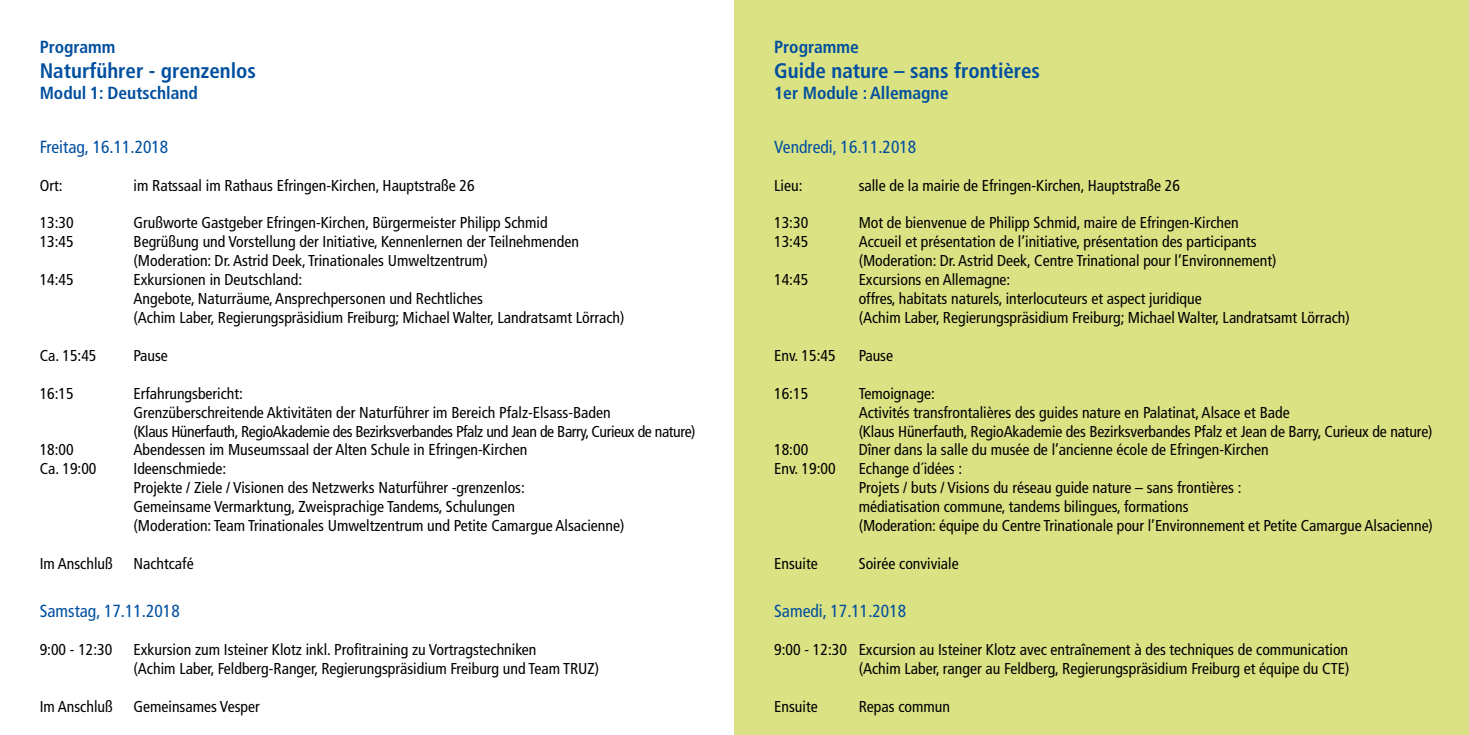
<style>
.page{position:relative;width:1469px;height:735px;background:#fff}
.page>*{position:absolute;margin:0;border:0;box-sizing:border-box;transform-origin:0 0}
.t1{font:700 condensed 21px "Frutiger";color:#004f9f}
.t2{font:condensed 17.5px "Frutiger";color:#004f9f}
.t3{font:700 condensed 17.5px "Frutiger";color:#004f9f}
.t4{font:condensed 15.75px/18.9px "Frutiger";color:#000}
</style>
<div class="page">
<div style="left:734px;top:0;width:734px;height:734px;background:#dbe283"></div>
<p class="t3" style="left:40px;top:36px;width:77px">Programm</p>
<h1 class="t1" style="left:40px;top:58px;width:218px">Naturführer - grenzenlos</h1>
<p class="t3" style="left:40px;top:83px;width:160px">Modul 1: Deutschland</p>
<p class="t2" style="left:40px;top:136px;width:130px">Freitag, 16.11.2018</p>
<p class="t4" style="left:40px;top:176px;width:24px">Ort:</p>
<p class="t4" style="left:133px;top:176px;width:343px">im Ratssaal im Rathaus Efringen-Kirchen, Hauptstraße 26</p>
<p class="t4" style="left:40px;top:213px;width:36px">13:30</p>
<p class="t4" style="left:133px;top:213px;width:415px">Grußworte Gastgeber Efringen-Kirchen, Bürgermeister Philipp Schmid</p>
<p class="t4" style="left:40px;top:232px;width:36px">13:45</p>
<p class="t4" style="left:133px;top:232px;width:447px">Begrüßung und Vorstellung der Initiative, Kennenlernen der Teilnehmenden (Moderation: Dr. Astrid Deek, Trinationales Umweltzentrum)</p>
<p class="t4" style="left:40px;top:270px;width:36px">14:45</p>
<p class="t4" style="left:133px;top:270px;width:492px">Exkursionen in Deutschland:<br>Angebote, Naturräume, Ansprechpersonen und Rechtliches<br>(Achim Laber, Regierungspräsidium Freiburg; Michael Walter, Landratsamt Lörrach)</p>
<p class="t4" style="left:40px;top:346px;width:58px">Ca. 15:45</p>
<p class="t4" style="left:133px;top:346px;width:36px">Pause</p>
<p class="t4" style="left:40px;top:383px;width:36px">16:15</p>
<p class="t4" style="left:133px;top:383px;width:563px">Erfahrungsbericht:<br>Grenzüberschreitende Aktivitäten der Naturführer im Bereich Pfalz-Elsass-Baden<br>(Klaus Hünerfauth, RegioAkademie des Bezirksverbandes Pfalz und Jean de Barry, Curieux de nature)</p>
<p class="t4" style="left:40px;top:440px;width:36px">18:00</p>
<p class="t4" style="left:133px;top:440px;width:395px">Abendessen im Museumssaal der Alten Schule in Efringen-Kirchen</p>
<p class="t4" style="left:40px;top:459px;width:58px">Ca. 19:00</p>
<p class="t4" style="left:133px;top:459px;width:492px">Ideenschmiede:<br>Projekte / Ziele / Visionen des Netzwerks Naturführer -grenzenlos:<br>Gemeinsame Vermarktung, Zweisprachige Tandems, Schulungen<br>(Moderation: Team Trinationales Umweltzentrum und Petite Camargue Alsacienne)</p>
<p class="t4" style="left:40px;top:554px;width:74px">Im Anschluß</p>
<p class="t4" style="left:133px;top:554px;width:62px">Nachtcafé</p>
<p class="t2" style="left:40px;top:600px;width:142px">Samstag, 17.11.2018</p>
<p class="t4" style="left:40px;top:640px;width:74px">9:00 - 12:30</p>
<p class="t4" style="left:133px;top:640px;width:467px">Exkursion zum Isteiner Klotz inkl. Profitraining zu Vortragstechniken<br>(Achim Laber, Feldberg-Ranger, Regierungspräsidium Freiburg und Team TRUZ)</p>
<p class="t4" style="left:40px;top:696px;width:74px">Im Anschluß</p>
<p class="t4" style="left:133px;top:696px;width:128px">Gemeinsames Vesper</p>
<p class="t3" style="left:774px;top:36px;width:86px">Programme</p>
<h1 class="t1" style="left:774px;top:58px;width:267px">Guide nature – sans frontières</h1>
<p class="t3" style="left:774px;top:83px;width:176px">1er Module : Allemagne</p>
<p class="t2" style="left:774px;top:136px;width:143px">Vendredi, 16.11.2018</p>
<p class="t4" style="left:774px;top:176px;width:30px">Lieu:</p>
<p class="t4" style="left:858px;top:176px;width:323px">salle de la mairie de Efringen-Kirchen, Hauptstraße 26</p>
<p class="t4" style="left:774px;top:213px;width:36px">13:30</p>
<p class="t4" style="left:858px;top:213px;width:381px">Mot de bienvenue de Philipp Schmid, maire de Efringen-Kirchen</p>
<p class="t4" style="left:774px;top:232px;width:36px">13:45</p>
<p class="t4" style="left:858px;top:232px;width:419px">Accueil et présentation de l’initiative, présentation des participants (Moderation: Dr. Astrid Deek, Centre Trinational pour l’Environnement)</p>
<p class="t4" style="left:774px;top:270px;width:36px">14:45</p>
<p class="t4" style="left:858px;top:270px;width:492px">Excursions en Allemagne:<br>offres, habitats naturels, interlocuteurs et aspect juridique<br>(Achim Laber, Regierungspräsidium Freiburg; Michael Walter, Landratsamt Lörrach)</p>
<p class="t4" style="left:774px;top:346px;width:63px">Env. 15:45</p>
<p class="t4" style="left:858px;top:346px;width:36px">Pause</p>
<p class="t4" style="left:774px;top:383px;width:36px">16:15</p>
<p class="t4" style="left:858px;top:383px;width:575px">Temoignage:<br>Activités transfrontalières des guides nature en Palatinat, Alsace et Bade<br>(Klaus Hünerfauth, RegioAkademie des Bezirksverbandes Pfalz et Jean de Barry, Curieux de nature)</p>
<p class="t4" style="left:774px;top:440px;width:36px">18:00</p>
<p class="t4" style="left:858px;top:440px;width:411px">Dîner dans la salle du musée de l’ancienne école de Efringen-Kirchen</p>
<p class="t4" style="left:774px;top:459px;width:63px">Env. 19:00</p>
<p class="t4" style="left:858px;top:459px;width:576px">Echange d´idées :<br>Projets / buts / Visions du réseau guide nature – sans frontières :<br>médiatisation commune, tandems bilingues, formations<br>(Moderation: équipe du Centre Trinationale pour l’Environnement et Petite Camargue Alsacienne)</p>
<p class="t4" style="left:774px;top:554px;width:45px">Ensuite</p>
<p class="t4" style="left:858px;top:554px;width:102px">Soirée conviviale</p>
<p class="t2" style="left:774px;top:600px;width:133px">Samedi, 17.11.2018</p>
<p class="t4" style="left:774px;top:640px;width:576px;text-align:right">9:00 - 12:30 Excursion au Isteiner Klotz avec entraînement à des techniques de communication (Achim Laber, ranger au Feldberg, Regierungspräsidium Freiburg et équipe du CTE)</p>
<p class="t4" style="left:774px;top:696px;width:45px">Ensuite</p>
<p class="t4" style="left:858px;top:696px;width:93px">Repas commun</p>
</div>
